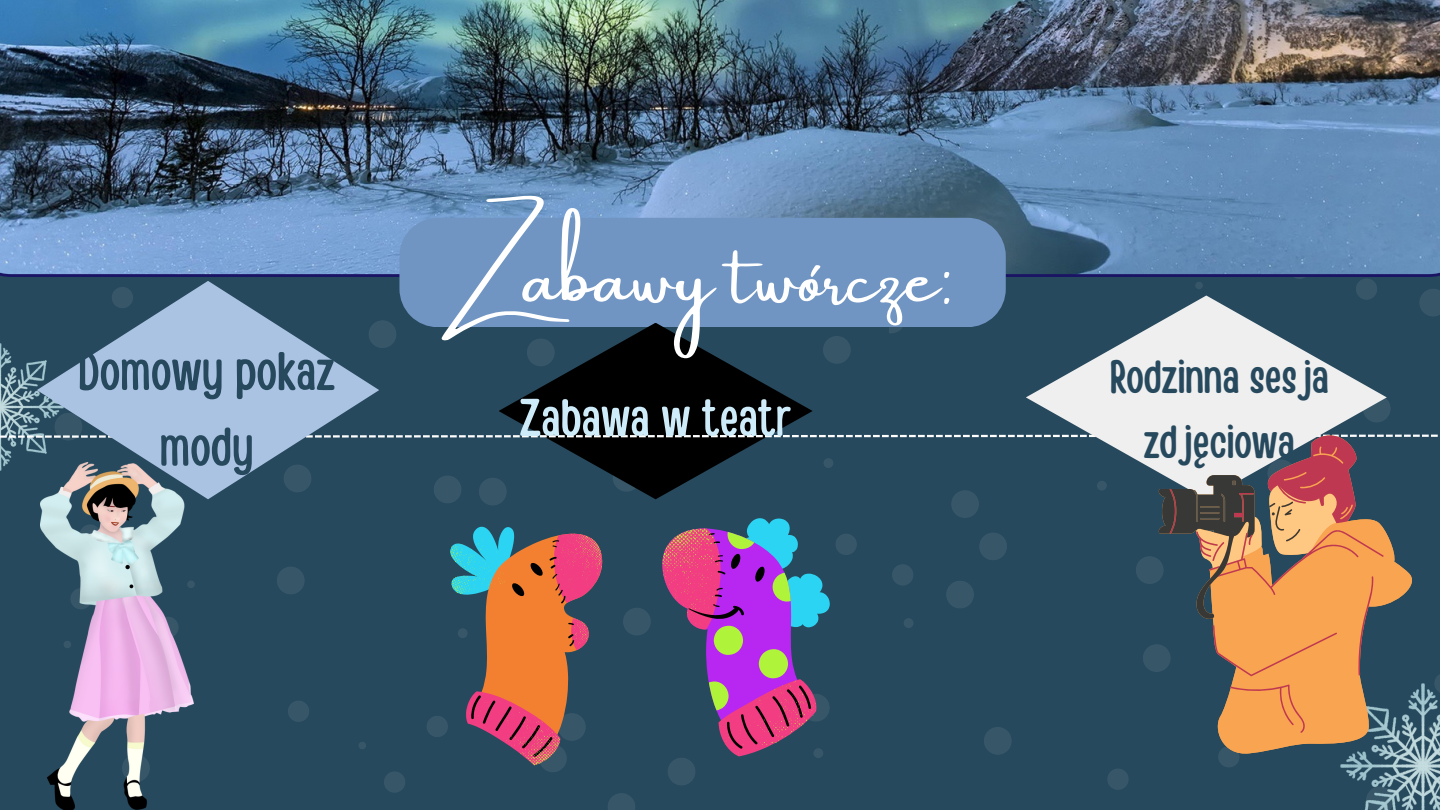
<style>
.page{position:relative;width:1440px;height:810px;background:#27495d}
.page>*{position:absolute;margin:0;border:0;box-sizing:border-box;transform-origin:0 0}
.t1{font:72.2px "Amsterdam One";color:#fff}
.t2{font:54.3px/75.8px "Handy Casual Condensed";color:#27495d;text-align:center}
.t3{font:52.3px "Handy Casual Condensed";color:#cdebf9}
.t4{font:46.3px/64.5px "Handy Casual Condensed";color:#27495d;text-align:center}
</style>
<div class="page">
<svg style="left:1420px;top:289px;width:20px;height:27px"></svg>
<div style="left:951px;top:490px;width:28px;height:28px;background:#375769;border-radius:50%"></div>
<div style="left:1136px;top:556px;width:28px;height:28px;background:#375769;border-radius:50%"></div>
<div style="left:984px;top:727px;width:28px;height:28px;background:#375769;border-radius:50%"></div>
<div style="left:668px;top:758px;width:28px;height:28px;background:#375769;border-radius:50%"></div>
<div style="left:824px;top:458px;width:9px;height:10px;background:#375769;border-radius:50%"></div>
<div style="left:904px;top:618px;width:10px;height:10px;background:#375769;border-radius:50%"></div>
<div style="left:979px;top:532px;width:28px;height:28px;background:#375769;border-radius:50%"></div>
<div style="left:823px;top:336px;width:28px;height:28px;background:#375769;border-radius:50%"></div>
<div style="left:479px;top:478px;width:28px;height:28px;background:#375769;border-radius:50%"></div>
<div style="left:623px;top:608px;width:28px;height:28px;background:#375769;border-radius:50%"></div>
<div style="left:946px;top:581px;width:28px;height:28px;background:#375769;border-radius:50%"></div>
<div style="left:368px;top:320px;width:29px;height:28px;background:#375769;border-radius:50%"></div>
<div style="left:1356px;top:278px;width:21px;height:22px;background:#375769;border-radius:50%"></div>
<div style="left:1363px;top:395px;width:28px;height:28px;background:#375769;border-radius:50%"></div>
<svg style="left:1289px;top:258px;width:21px;height:21px"></svg>
<div style="left:1195px;top:282px;width:8px;height:7px;background:#375769;border-radius:50%"></div>
<svg style="left:1435px;top:674px;width:5px;height:9px"></svg>
<div style="left:1143px;top:644px;width:28px;height:28px;background:#375769;border-radius:50%"></div>
<div style="left:1107px;top:769px;width:22px;height:21px;background:#375769;border-radius:50%"></div>
<div style="left:1218px;top:746px;width:22px;height:21px;background:#375769;border-radius:50%"></div>
<div style="left:187px;top:581px;width:8px;height:7px;background:#375769;border-radius:50%"></div>
<svg style="left:889px;top:327px;width:13px;height:6px"></svg>
<svg style="left:892px;top:564px;width:21px;height:21px"></svg>
<svg style="left:434px;top:476px;width:27px;height:27px"></svg>
<svg style="left:384px;top:772px;width:21px;height:21px"></svg>
<svg style="left:608px;top:793px;width:27px;height:17px"></svg>
<svg style="left:277px;top:567px;width:27px;height:27px"></svg>
<svg style="left:359px;top:742px;width:7px;height:7px"></svg>
<svg style="left:288px;top:701px;width:21px;height:21px"></svg>
<img style="left:1340px;top:683px;width:100px;height:127px">
<img style="left:0;top:344px;width:37px;height:127px">
<img style="left:0;top:0;width:1440px;height:274px">
<div style="left:399px;top:218px;width:607px;height:109px;background:#7095c3"></div>
<svg style="left:499px;top:323px;width:313px;height:176px"></svg>
<svg style="left:0;top:434px;width:1438px;height:4px"></svg>
<svg style="left:37px;top:281px;width:342px;height:218px;fill:#abc3e3"></svg>
<svg style="left:1026px;top:296px;width:361px;height:194px;fill:#efefef"></svg>
<svg style="left:1158px;top:433px;width:261px;height:220px"></svg>
<svg style="left:1218px;top:446px;width:201px;height:311px"></svg>
<svg style="left:1170px;top:433px;width:214px;height:300px"></svg>
<svg style="left:1158px;top:475px;width:182px;height:144px"></svg>
<svg style="left:427px;top:527px;width:175px;height:245px"></svg>
<svg style="left:662px;top:518px;width:195px;height:238px"></svg>
<img style="left:40px;top:462px;width:153px;height:348px">
<p class="t2" style="left:78px;top:330px;width:258px">Domowy pokaz mody</p>
<h2 class="t1" style="left:442px;top:238px;width:514px">Zabawy twórcze:</h2>
<p class="t3" style="left:520px;top:384px;width:274px">Zabawa w teatr</p>
<h2 class="t4" style="left:1110px;top:342px;width:221px">Rodzinna sesja zdjęciowa</h2>
</div>
